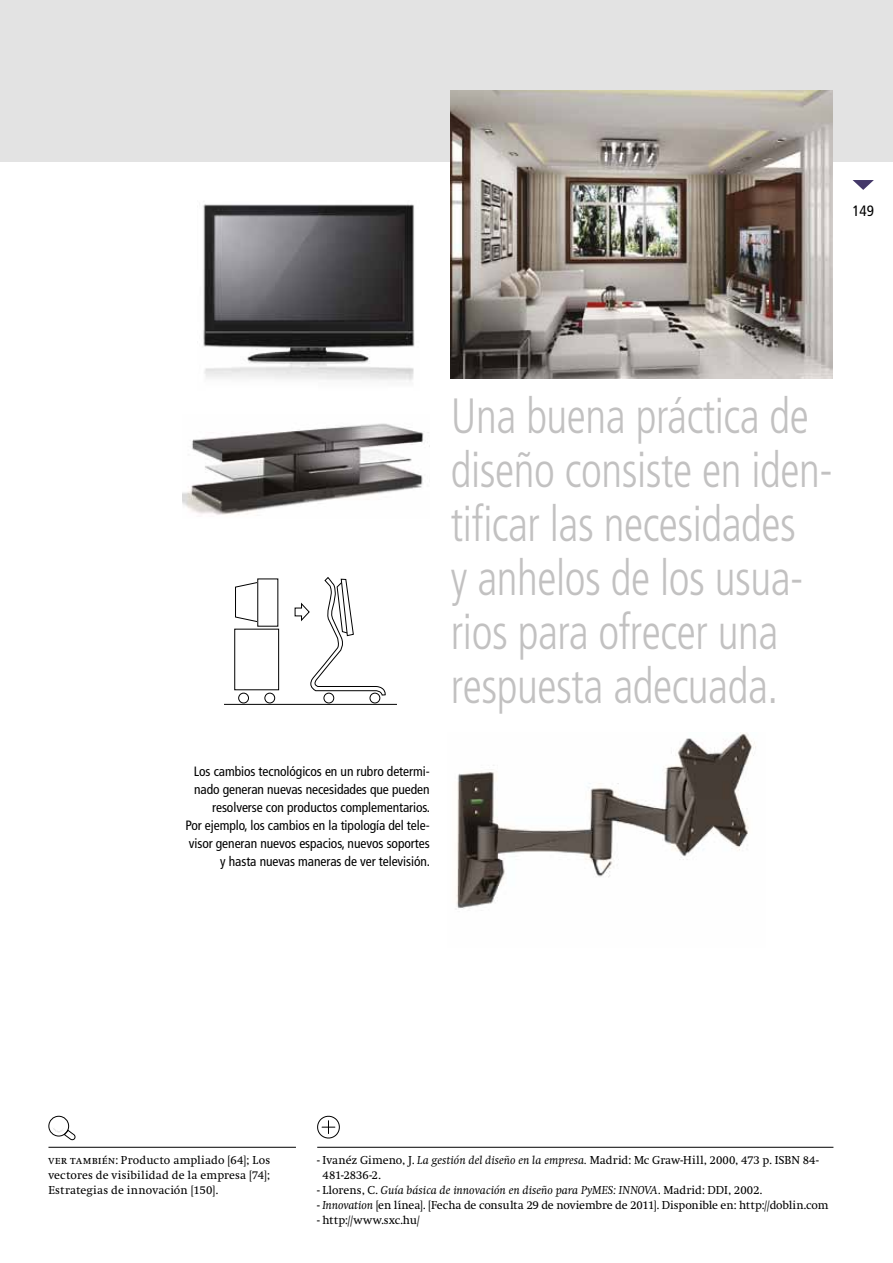
<style>
.page{position:relative;width:893px;height:1263px;background:#fff}
.page>*{position:absolute;margin:0;border:0;box-sizing:border-box;transform-origin:0 0}
.t1{font:300 condensed 49.5px/54px "Frutiger LT Std";letter-spacing:-.01em;color:#c2c1c1;scale:.91 1}
.t2{font:condensed 15px "Frutiger LT Std";color:#000}
.t3{font:condensed 13.5px/18px "Frutiger LT Std";letter-spacing:-.005em;color:#000;text-align:right}
.t4{font:12px/15px "Swift CEEF";color:#000}
.t5{font:italic 12px "Swift CEEF";letter-spacing:.005em;color:#000}
.s1{font-family:"Swift CEEF Regular SC"}
.s2{font-style:italic}
.s3{font-style:normal}
</style>
<div class="page">
<div style="left:0;top:0;width:893px;height:162px;background:#e3e3e3"></div>
<svg style="left:852px;top:180px;width:22px;height:10px"></svg>
<hr style="left:317px;top:1147px;width:516px;height:1px;background:#000">
<svg style="left:317px;top:1115px;width:23px;height:24px"></svg>
<img style="left:456px;top:732px;width:300px;height:177px">
<img style="left:182px;top:423px;width:247px;height:92px">
<img style="left:203px;top:204px;width:212px;height:177px">
<img style="left:451px;top:90px;width:382px;height:288px">
<div style="left:234px;top:629px;width:45px;height:61px;border:1px solid #000"></div>
<svg style="left:235px;top:582px;width:22px;height:40px"></svg>
<div style="left:238px;top:693px;width:11px;height:10px;border:1px solid #000;border-radius:50%"></div>
<div style="left:264px;top:693px;width:11px;height:10px;border:1px solid #000;border-radius:50%"></div>
<div style="left:324px;top:693px;width:10px;height:10px;border:1px solid #000;border-radius:50%"></div>
<div style="left:370px;top:693px;width:10px;height:10px;border:1px solid #000;border-radius:50%"></div>
<svg style="left:294px;top:577px;width:92px;height:119px"></svg>
<hr style="left:224px;top:704px;width:173px;height:1px;background:#000">
<hr style="left:48px;top:1147px;width:248px;height:1px;background:#000">
<div style="left:48px;top:1116px;width:21px;height:20px;border:1px solid #000;border-radius:50%"></div>
<svg style="left:53px;top:1127px;width:23px;height:14px"></svg>
<p class="t2" style="left:852px;top:202px;width:23px">149</p>
<p class="t3" style="left:185px;top:762px;width:246px">Los cambios tecnológicos en un rubro determi&shy;nado generan nuevas necesidades que pueden resolverse con productos complementarios.<br>Por ejemplo, los cambios en la tipología del tele&shy;visor generan nuevos espacios, nuevos soportes y hasta nuevas maneras de ver televisión.</p>
<h1 class="t1" style="left:451px;top:390px;width:421px">Una buena práctica de diseño consiste en iden&shy;tificar las necesidades<br>y anhelos de los usua&shy;rios para ofrecer una respuesta adecuada.</h1>
<p class="t4" style="left:48px;top:1153px;width:223px;text-align:justify"><span class="s1">ver también:</span> Producto ampliado [64]; Los vectores de visibilidad de la empresa [74]; Estrategias de innovación [150].</p>
<p class="t4" style="left:323px;top:1153px;width:498px;text-indent:-5px">- Ivanéz Gimeno, J. <span class="s2">La gestión del diseño en la empresa.</span> Madrid: Mc Graw-Hill, 2000, 473 p. ISBN 84-<br>481-2836-2.</p>
<p class="t5" style="left:317px;top:1183px;width:447px"><span class="s3">- Llorens, C.</span> Guía básica de innovación en diseño para PyMES: INNOVA<span class="s3">. Madrid: DDI, 2002.</span></p>
<p class="t4" style="left:317px;top:1198px;width:513px">- <span class="s2">Innovation</span> [en línea]. [Fecha de consulta 29 de noviembre de 2011]. Disponible en: http://doblin.com</p>
<p class="t4" style="left:317px;top:1213px;width:104px">- http://www.sxc.hu/</p>
</div>
